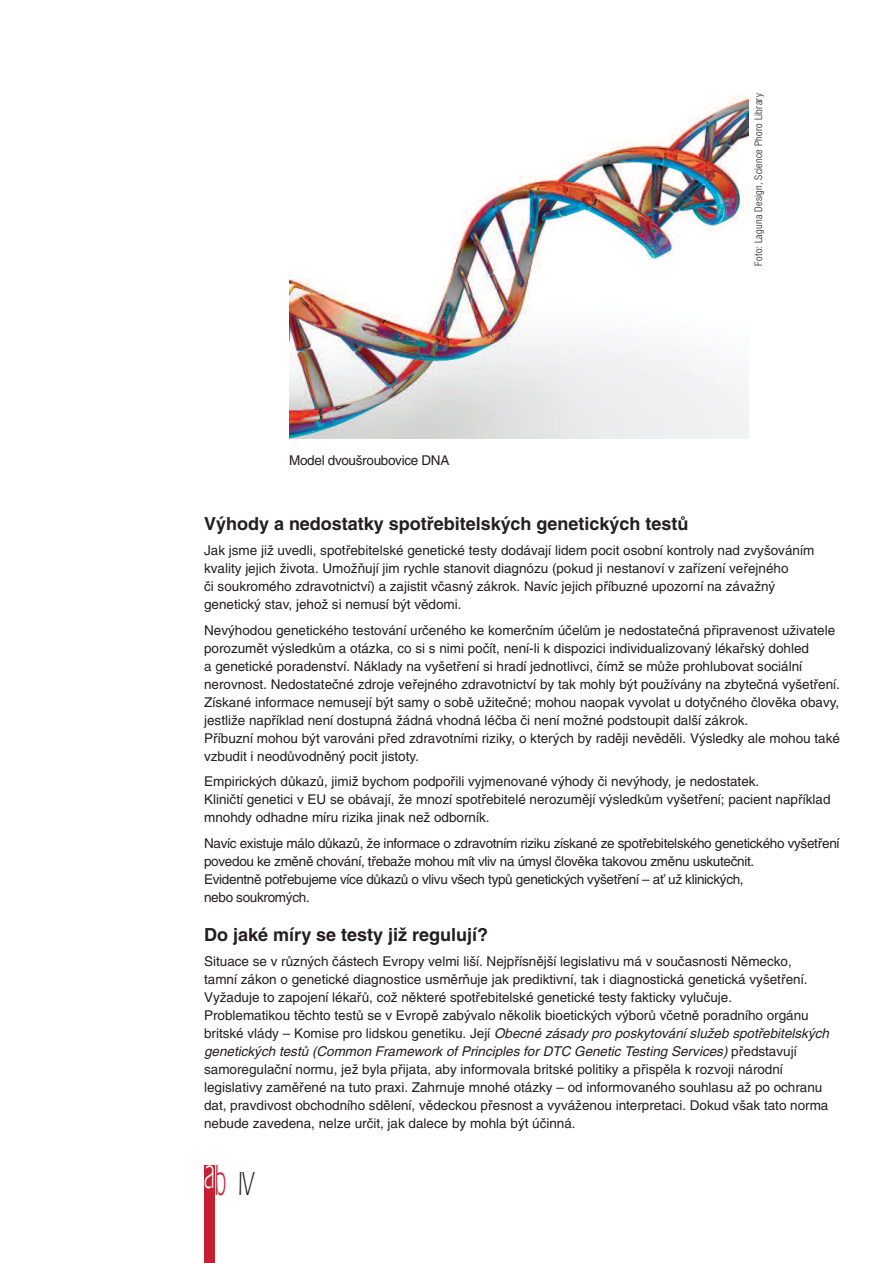
<style>
.page{position:relative;width:893px;height:1263px;background:#fff}
.page>*{position:absolute;margin:0;border:0;box-sizing:border-box;transform-origin:0 0}
.t1{font:34.5px "Itc Eras CE";color:#231f20;scale:.55 1}
.t2{font:700 18px "Helvetica CE";color:#231f20}
.t3{font:13.5px/18px "Helvetica CE";color:#231f20}
.t4{font:13.5px/18px "Helvetica CE";letter-spacing:-.025em;color:#231f20}
.t5{font:300 condensed 10.5px "Helvetica NCE";letter-spacing:.025em;color:#231f20}
.s1{font-style:italic}
.s2{font-size:45px;color:#c42032}
</style>
<div class="page">
<div style="left:204px;top:1165px;width:11px;height:98px;background:#c42032"></div>
<img style="left:289px;top:94px;width:459px;height:345px">
<p class="t4" style="left:289px;top:453px;width:162px">Model dvoušroubovice DNA</p>
<p class="t5" style="left:752px;top:265px;width:173px;rotate:-90deg">Foto: Laguna Design, Science Phoro Library</p>
<h2 class="t2" style="left:204px;top:517px;width:486px">Výhody a nedostatky spotřebitelských genetických testů</h2>
<p class="t3" style="left:204px;top:543px;width:612px">Jak jsme již uvedli, spotřebitelské genetické testy dodávají lidem pocit osobní kontroly nad zvyšováním kvality jejich života. Umožňují jim rychle stanovit diagnózu (pokud ji nestanoví v zařízení veřejného<br>či soukromého zdravotnictví) a zajistit včasný zákrok. Navíc jejich příbuzné upozorní na závažný genetický stav, jehož si nemusí být vědomi.</p>
<p class="t3" style="left:204px;top:622px;width:637px">Nevýhodou genetického testování určeného ke komerčním účelům je nedostatečná připravenost uživatele porozumět výsledkům a otázka, co si s nimi počít, není-li k dispozici individualizovaný lékařský dohled<br>a genetické poradenství. Náklady na vyšetření si hradí jednotlivci, čímž se může prohlubovat sociální nerovnost. Nedostatečné zdroje veřejného zdravotnictví by tak mohly být používány na zbytečná vyšetření.<br>Získané informace nemusejí být samy o sobě užitečné; mohou naopak vyvolat u dotyčného člověka obavy, jestliže například není dostupná žádná vhodná léčba či není možné podstoupit další zákrok.<br>Příbuzní mohou být varováni před zdravotními riziky, o kterých by raději nevěděli. Výsledky ale mohou také vzbudit i neodůvodněný pocit jistoty.</p>
<p class="t3" style="left:204px;top:774px;width:628px">Empirických důkazů, jimiž bychom podpořili vyjmenované výhody či nevýhody, je nedostatek.<br>Kliničtí genetici v EU se obávají, že mnozí spotřebitelé nerozumějí výsledkům vyšetření; pacient například mnohdy odhadne míru rizika jinak než odborník.</p>
<p class="t4" style="left:204px;top:835px;width:637px">Navíc existuje málo důkazů, že informace o zdravotním riziku získané ze spotřebitelského genetického vyšetření povedou ke změně chování, třebaže mohou mít vliv na úmysl člověka takovou změnu uskutečnit.<br>Evidentně potřebujeme více důkazů o vlivu všech typů genetických vyšetření – ať už klinických,<br>nebo soukromých.</p>
<h2 class="t2" style="left:204px;top:928px;width:285px">Do jaké míry se testy již regulují?</h2>
<p class="t3" style="left:204px;top:954px;width:626px">Situace se v různých částech Evropy velmi liší. Nejpřísnější legislativu má v současnosti Německo,<br>tamní zákon o genetické diagnostice usměrňuje jak prediktivní, tak i diagnostická genetická vyšetření.<br>Vyžaduje to zapojení lékařů, což některé spotřebitelské genetické testy fakticky vylučuje.<br>Problematikou těchto testů se v Evropě zabývalo několik bioetických výborů včetně poradního orgánu britské vlády – Komise pro lidskou genetiku. Její <span class="s1">Obecné zásady pro poskytování služeb spotřebitelských genetických testů (Common Framework of Principles for DTC Genetic Testing Services)</span> představují samoregulační normu, jež byla přijata, aby informovala britské politiky a přispěla k rozvoji národní legislativy zaměřené na tuto praxi. Zahrnuje mnohé otázky – od informovaného souhlasu až po ochranu dat, pravdivost obchodního sdělení, vědeckou přesnost a vyváženou interpretaci. Dokud však tato norma nebude zavedena, nelze určit, jak dalece by mohla být účinná.</p>
<h1 class="t1" style="left:204px;top:1172px;width:92px"><sup>a</sup><span class="s2">b</span> IV</h1>
</div>
